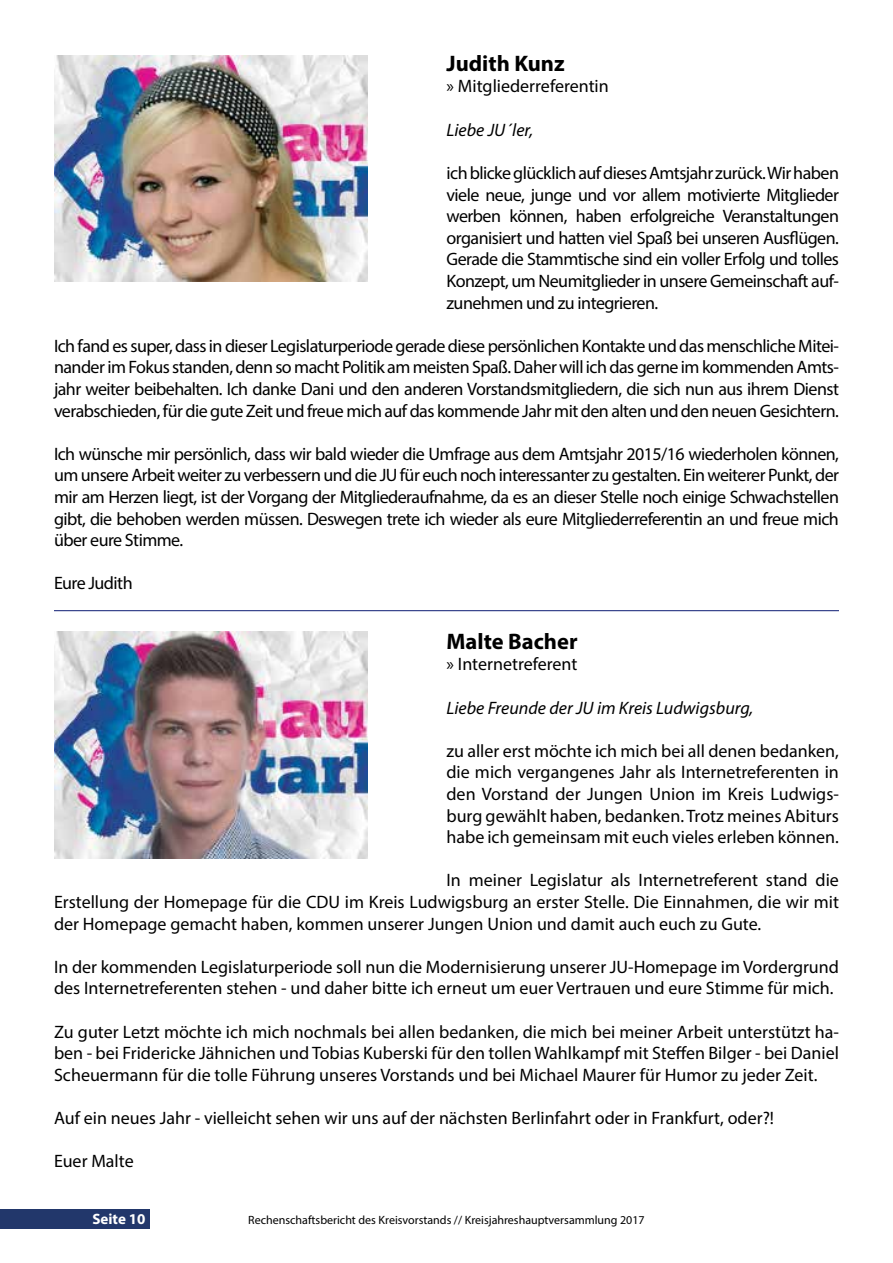
<style>
.page{position:relative;width:893px;height:1263px;background:#fff}
.page>*{position:absolute;margin:0;border:0;box-sizing:border-box;transform-origin:0 0}
.t1{font:700 22.5px "Myriad Pro";color:#000}
.t2{font:18px/21.6px "Myriad Pro";color:#000;text-align:justify}
.t3{font:italic 18px "Myriad Pro";color:#000}
.t4{font:18px "Myriad Pro";letter-spacing:-.03em;color:#000}
.t5{font:700 15px "Myriad Pro";color:#fff}
.t6{font:12px "Myriad Pro";color:#000}
</style>
<div class="page">
<div style="left:0;top:1209px;width:150px;height:19px;background:#22376b"></div>
<img style="left:54px;top:632px;width:314px;height:226px">
<hr style="left:54px;top:610px;width:785px;height:1px;background:#283583">
<img style="left:54px;top:55px;width:314px;height:227px">
<p class="t1" style="left:446px;top:49px;width:120px">Judith Kunz</p>
<p class="t2" style="left:446px;top:75px;width:164px">» Mitgliederreferentin</p>
<p class="t3" style="left:446px;top:119px;width:88px">Liebe JU´ler,</p>
<p class="t2" style="left:446px;top:162px;width:394px">ich blicke glücklich auf dieses Amtsjahr zurück. Wir haben viele neue, junge und vor allem motivierte Mitglieder werben können, haben erfolgreiche Veranstaltungen organisiert und hatten viel Spaß bei unseren Ausflügen.<br>Gerade die Stammtische sind ein voller Erfolg und tolles Konzept, um Neumitglieder in unsere Gemeinschaft auf&shy;zunehmen und zu integrieren.</p>
<p class="t2" style="left:54px;top:335px;width:786px">Ich fand es super, dass in dieser Legislaturperiode gerade diese persönlichen Kontakte und das menschliche Mitei&shy;nander im Fokus standen, denn so macht Politik am meisten Spaß. Daher will ich das gerne im kommenden Amts&shy;jahr weiter beibehalten. Ich danke Dani und den anderen Vorstandsmitgliedern, die sich nun aus ihrem Dienst verabschieden, für die gute Zeit und freue mich auf das kommende Jahr mit den alten und den neuen Gesichtern.</p>
<p class="t2" style="left:54px;top:443px;width:786px">Ich wünsche mir persönlich, dass wir bald wieder die Umfrage aus dem Amtsjahr 2015/16 wiederholen können, um unsere Arbeit weiter zu verbessern und die JU für euch noch interessanter zu gestalten. Ein weiterer Punkt, der mir am Herzen liegt, ist der Vorgang der Mitgliederaufnahme, da es an dieser Stelle noch einige Schwachstellen gibt, die behoben werden müssen. Deswegen trete ich wieder als eure Mitgliederreferentin an und freue mich über eure Stimme.</p>
<p class="t4" style="left:54px;top:572px;width:80px">Eure Judith</p>
<p class="t1" style="left:446px;top:626px;width:133px">Malte Bacher</p>
<p class="t2" style="left:446px;top:653px;width:132px">» Internetreferent</p>
<p class="t3" style="left:446px;top:696px;width:308px">Liebe Freunde der JU im Kreis Ludwigsburg,</p>
<p class="t2" style="left:446px;top:740px;width:394px">zu aller erst möchte ich mich bei all denen bedanken, die mich vergangenes Jahr als Internetreferenten in den Vorstand der Jungen Union im Kreis Ludwigs&shy;burg gewählt haben, bedanken. Trotz meines Abiturs habe ich gemeinsam mit euch vieles erleben können.</p>
<p class="t2" style="left:54px;top:869px;width:786px;text-indent:392px">In meiner Legislatur als Internetreferent stand die Erstellung der Homepage für die CDU im Kreis Ludwigsburg an erster Stelle. Die Einnahmen, die wir mit der Homepage gemacht haben, kommen unserer Jungen Union und damit auch euch zu Gute.</p>
<p class="t2" style="left:54px;top:956px;width:786px">In der kommenden Legislaturperiode soll nun die Modernisierung unserer JU-Homepage im Vordergrund des Internetreferenten stehen - und daher bitte ich erneut um euer Vertrauen und eure Stimme für mich.</p>
<p class="t2" style="left:54px;top:1020px;width:786px">Zu guter Letzt möchte ich mich nochmals bei allen bedanken, die mich bei meiner Arbeit unterstützt ha&shy;ben - bei Fridericke Jähnichen und Tobias Kuberski für den tollen Wahlkampf mit Steffen Bilger - bei Daniel Scheuermann für die tolle Führung unseres Vorstands und bei Michael Maurer für Humor zu jeder Zeit.</p>
<p class="t2" style="left:54px;top:1107px;width:722px">Auf ein neues Jahr - vielleicht sehen wir uns auf der nächsten Berlinfahrt oder in Frankfurt, oder?!</p>
<p class="t2" style="left:54px;top:1150px;width:81px">Euer Malte</p>
<p class="t5" style="left:92px;top:1209px;width:55px">Seite 10</p>
<p class="t6" style="left:248px;top:1212px;width:398px">Rechenschaftsbericht des Kreisvorstands // Kreisjahreshauptversammlung 2017</p>
</div>
